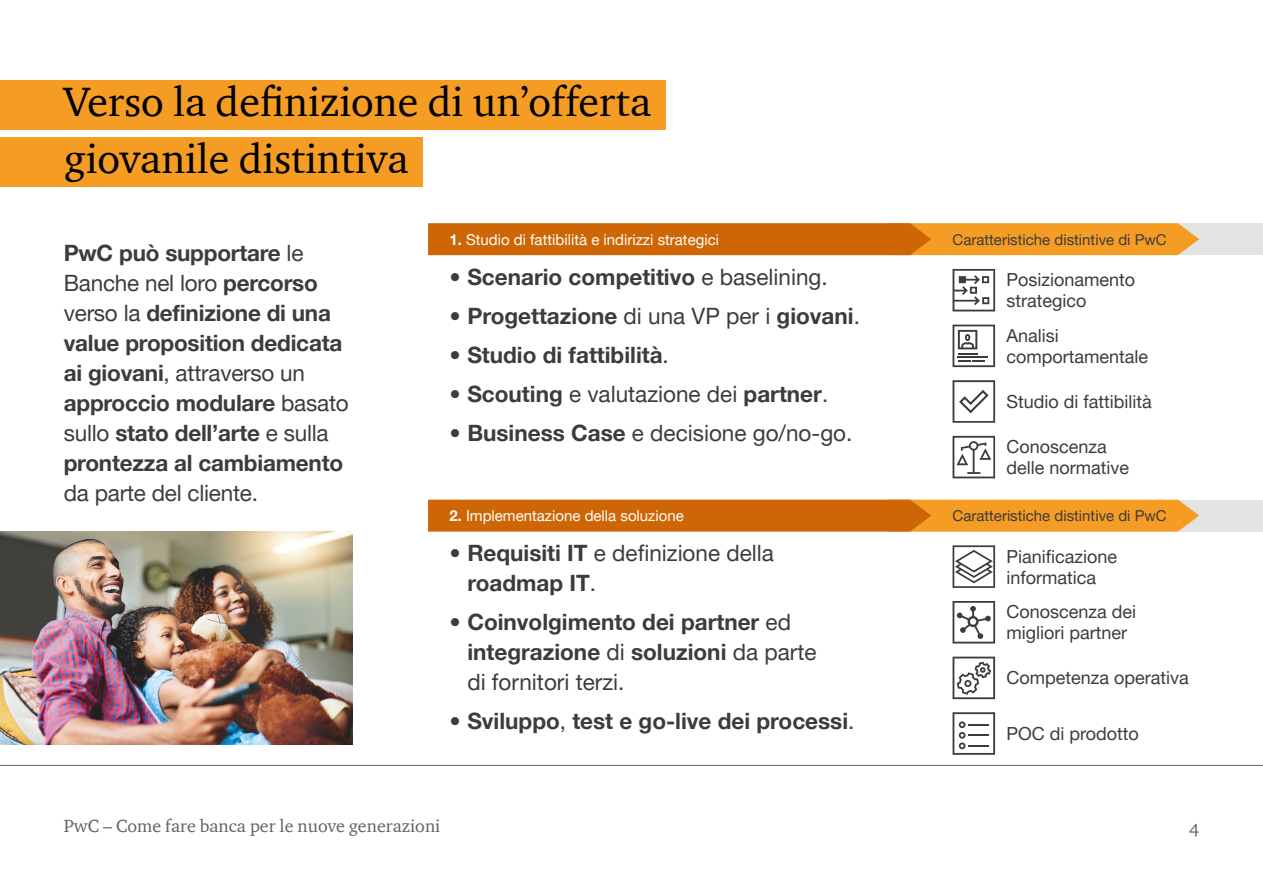
<style>
.page{position:relative;width:1263px;height:893px;background:#fff}
.page>*{position:absolute;margin:0;border:0;box-sizing:border-box;transform-origin:0 0}
.t1{font:42px/57px "ITC Charter Com";color:#000}
.t2{font:700 22.5px/30px "Helvetica Neue LT Pro";color:#3c3c3b}
.t3{font:22.5px "Helvetica Neue LT Pro";letter-spacing:-.01em;color:#3c3c3b}
.t4{font:18px/21px "Helvetica Neue LT Pro";color:#3c3c3b}
.t5{font:18px "ITC Charter Com";color:#646363}
.t6{font:15px "Helvetica Neue LT Pro";color:#fff}
.t7{font:15px "Helvetica Neue LT Pro";color:#3c3c3b}
.s1{font-weight:400}
.s2{font-weight:700}
</style>
<div class="page">
<hr style="left:0;top:765px;width:1263px;height:1px;background:#646363">
<div style="left:428px;top:500px;width:835px;height:31px;background:#e3e3e3"></div>
<div style="left:428px;top:223px;width:835px;height:32px;background:#e3e3e3"></div>
<div style="left:0;top:81px;width:665px;height:49px;background:#f59c24"></div>
<div style="left:0;top:138px;width:422px;height:49px;background:#f59c24"></div>
<svg style="left:428px;top:500px;width:771px;height:31px;background:#db7a12"></svg>
<svg style="left:428px;top:223px;width:771px;height:32px;background:#db7b14"></svg>
<svg style="left:952px;top:325px;width:43px;height:42px"></svg>
<svg style="left:952px;top:436px;width:43px;height:42px"></svg>
<svg style="left:952px;top:657px;width:43px;height:42px"></svg>
<svg style="left:952px;top:712px;width:43px;height:43px"></svg>
<svg style="left:952px;top:545px;width:43px;height:43px"></svg>
<svg style="left:952px;top:601px;width:43px;height:42px"></svg>
<svg style="left:952px;top:380px;width:43px;height:43px"></svg>
<svg style="left:952px;top:269px;width:43px;height:42px"></svg>
<img style="left:0;top:531px;width:353px;height:213px">
<h1 class="t1" style="left:64px;top:73px;width:589px">Verso la definizione di un’offerta giovanile distintiva</h1>
<p class="t2" style="left:64px;top:237px;width:286px">PwC può supportare <span class="s1">le<br>Banche nel loro</span> percorso <span class="s1">verso la</span> definizione di una value proposition dedicata ai giovani<span class="s1">, attraverso un </span>approccio modulare <span class="s1">basato sullo</span> stato dell’arte <span class="s1">e sulla </span>prontezza al cambiamento</p>
<p class="t3" style="left:64px;top:479px;width:196px">da parte del cliente.</p>
<p class="t6" style="left:449px;top:230px;width:271px"><span class="s2">1.</span> Studio di fattibilità e indirizzi strategici</p>
<p class="t2" style="left:449px;top:261px;width:380px">• Scenario competitivo <span class="s1">e baselining.</span></p>
<p class="t2" style="left:449px;top:300px;width:412px">• Progettazione <span class="s1">di una VP per i</span> giovani<span class="s1">.</span></p>
<p class="t2" style="left:449px;top:339px;width:221px">• Studio di fattibilità<span class="s1">.</span></p>
<p class="t2" style="left:449px;top:378px;width:380px">• Scouting <span class="s1">e valutazione dei</span> partner<span class="s1">.</span></p>
<p class="t3" style="left:449px;top:419px;width:405px"><span class="s2">• Business Case</span> e decisione go/no-go.</p>
<p class="t6" style="left:449px;top:506px;width:236px"><span class="s2">2.</span> Implementazione della soluzione</p>
<p class="t2" style="left:467px;top:538px;width:308px;text-indent:-18px">• Requisiti IT <span class="s1">e definizione della </span>roadmap IT<span class="s1">.</span></p>
<p class="t2" style="left:467px;top:607px;width:351px;text-indent:-18px">• Coinvolgimento dei partner <span class="s1">ed </span>integrazione <span class="s1">di</span> soluzioni <span class="s1">da parte di fornitori terzi.</span></p>
<p class="t2" style="left:449px;top:706px;width:407px">• Sviluppo<span class="s1">,</span> test e go-live dei processi<span class="s1">.</span></p>
<p class="t7" style="left:952px;top:230px;width:216px">Caratteristiche distintive di PwC</p>
<p class="t4" style="left:1006px;top:269px;width:130px">Posizionamento strategico</p>
<p class="t4" style="left:1006px;top:324px;width:143px">Analisi comportamentale</p>
<p class="t4" style="left:1006px;top:391px;width:147px">Studio di fattibilità</p>
<p class="t4" style="left:1006px;top:436px;width:124px">Conoscenza delle normative</p>
<p class="t7" style="left:952px;top:506px;width:216px">Caratteristiche distintive di PwC</p>
<p class="t4" style="left:1006px;top:545px;width:112px">Pianificazione informatica</p>
<p class="t4" style="left:1006px;top:601px;width:131px">Conoscenza dei migliori partner</p>
<p class="t4" style="left:1006px;top:667px;width:184px">Competenza operativa</p>
<p class="t4" style="left:1006px;top:723px;width:134px">POC di prodotto</p>
<p class="t5" style="left:64px;top:815px;width:378px">PwC – Come fare banca per le nuove generazioni</p>
<p class="t5" style="left:1189px;top:819px;width:12px">4</p>
</div>
